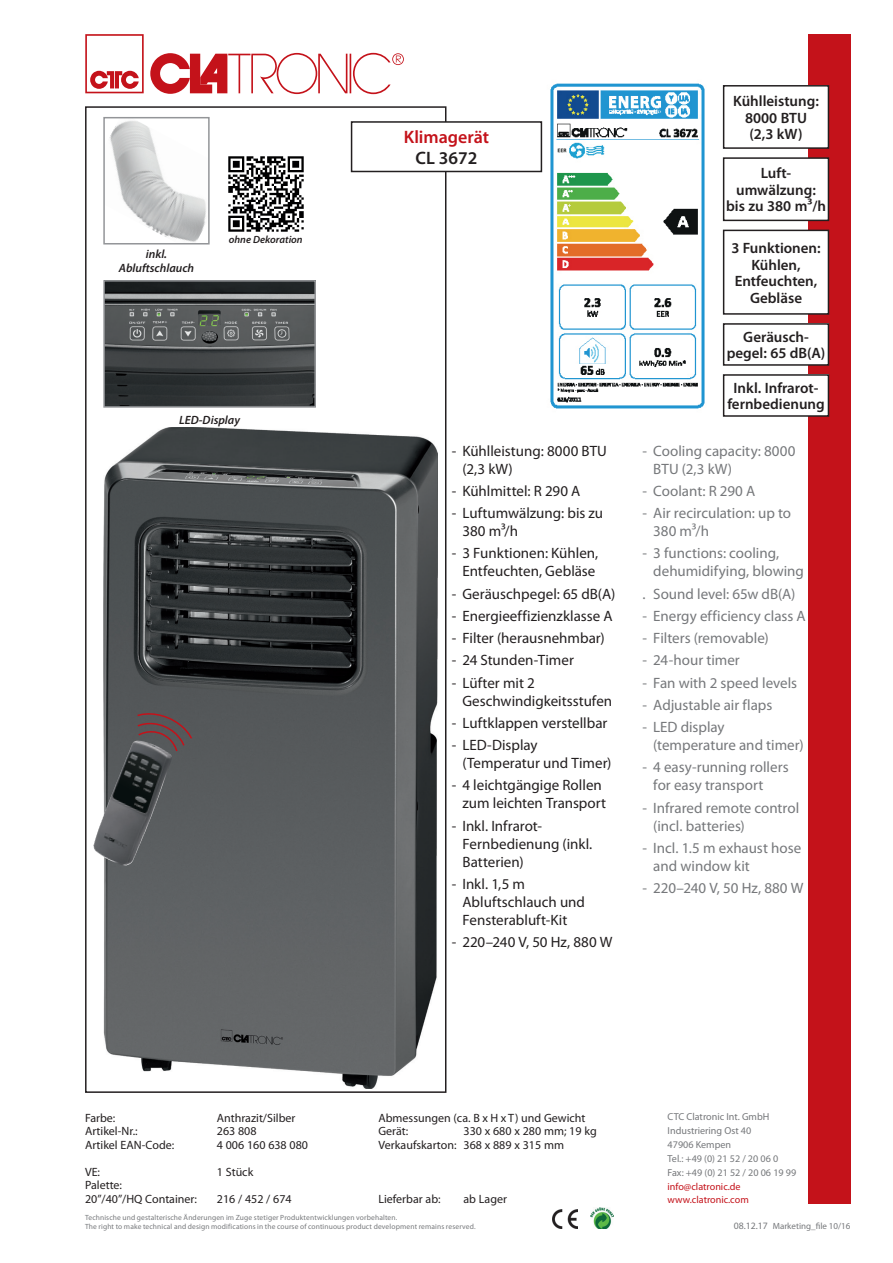
<style>
.page{position:relative;width:893px;height:1263px;background:#fff}
.page>*{position:absolute;margin:0;border:0;box-sizing:border-box;transform-origin:0 0}
.t1{font:600 18px "Myriad Pro";color:#c4121a}
.t2{font:600 18px "Myriad Pro";color:#231f20}
.t3{font:15px/18px "Myriad Pro";color:#231f20}
.t4{font:15px/18px "Myriad Pro";color:#76787b}
.t5{font:600 15px/16.5px "Myriad Pro";color:#231f20;text-align:center}
.t6{font:12px/13.5px "Myriad Pro";color:#231f20}
.t7{font:italic 600 12px/13.5px "Myriad Pro";color:#231f20;text-align:center}
.t8{font:italic 600 10.5px "Myriad Pro";color:#231f20}
.t9{font:10.2px/13.8px "Myriad Pro";color:#76787b}
.t10{font:10.2px/13.8px "Myriad Pro";color:#c4121a}
.t11{font:9px "Myriad Pro";color:#76787b}
.t12{font:7.5px/9px "Myriad Pro";letter-spacing:.015em;color:#76787b}
.s1{font-size:9.75px}
</style>
<div class="page">
<img style="left:590px;top:1208px;width:24px;height:21px">
<img style="left:553px;top:1210px;width:24px;height:19px">
<svg style="left:150px;top:53px;width:254px;height:41px"></svg>
<svg style="left:85px;top:34px;width:59px;height:59px"></svg>
<img style="left:103px;top:427px;width:335px;height:661px">
<div style="left:85px;top:106px;width:361px;height:987px;border:2px solid #231f20"></div>
<img style="left:542px;top:83px;width:163px;height:326px">
<div style="left:808px;top:34px;width:42px;height:1169px;background:#c4121a"></div>
<div style="left:352px;top:122px;width:189px;height:49px;background:#fff"></div>
<div style="left:351px;top:121px;width:191px;height:51px;border:2px solid #231f20"></div>
<div style="left:724px;top:324px;width:104px;height:41px;background:#fff"></div>
<div style="left:723px;top:323px;width:106px;height:43px;border:2px solid #231f20"></div>
<div style="left:724px;top:375px;width:104px;height:41px;background:#fff"></div>
<div style="left:723px;top:374px;width:106px;height:43px;border:2px solid #231f20"></div>
<div style="left:724px;top:230px;width:104px;height:84px;background:#fff"></div>
<div style="left:723px;top:230px;width:106px;height:85px;border:2px solid #231f20"></div>
<div style="left:724px;top:158px;width:104px;height:62px;background:#fff"></div>
<div style="left:723px;top:157px;width:106px;height:64px;border:2px solid #231f20"></div>
<div style="left:724px;top:86px;width:104px;height:62px;background:#fff"></div>
<div style="left:723px;top:85px;width:106px;height:64px;border:2px solid #231f20"></div>
<img style="left:228px;top:156px;width:76px;height:76px">
<img style="left:106px;top:283px;width:207px;height:122px">
<div style="left:103px;top:280px;width:213px;height:128px;border:2px solid #939598"></div>
<img style="left:109px;top:121px;width:97px;height:120px">
<div style="left:103px;top:117px;width:107px;height:127px;border:2px solid #939598"></div>
<img style="left:93px;top:741px;width:79px;height:125px">
<svg style="left:136px;top:710px;width:57px;height:42px;background:#635457"></svg>
<p class="t7" style="left:119px;top:247px;width:77px">inkl.<br>Abluftschlauch</p>
<p class="t8" style="left:229px;top:233px;width:75px">ohne Dekoration</p>
<p class="t7" style="left:179px;top:413px;width:62px">LED-Display</p>
<p class="t6" style="left:85px;top:1111px;width:32px">Farbe:</p>
<p class="t6" style="left:217px;top:1111px;width:80px">Anthrazit/Silber</p>
<p class="t6" style="left:85px;top:1124px;width:54px">Artikel-Nr.:</p>
<p class="t6" style="left:217px;top:1124px;width:41px">263 808</p>
<p class="t6" style="left:85px;top:1138px;width:91px">Artikel EAN-Code:</p>
<p class="t6" style="left:217px;top:1138px;width:93px">4 006 160 638 080</p>
<p class="t6" style="left:85px;top:1165px;width:17px">VE:</p>
<p class="t6" style="left:217px;top:1165px;width:38px">1 Stück</p>
<p class="t6" style="left:85px;top:1178px;width:114px">Palette:<br>20”/40”/HQ Container:</p>
<p class="t6" style="left:217px;top:1192px;width:76px">216 / 452 / 674</p>
<p class="t1" style="left:404px;top:125px;width:87px">Klimagerät</p>
<p class="t2" style="left:415px;top:146px;width:64px">CL 3672</p>
<p class="t3" style="left:462px;top:441px;width:146px;text-indent:-11px">- Kühlleistung: 8000 BTU (2,3 kW)</p>
<p class="t3" style="left:452px;top:482px;width:130px">- Kühlmittel: R 290 A</p>
<p class="t3" style="left:462px;top:504px;width:142px;text-indent:-11px">- Luftumwälzung: bis zu<br>380 m³/h</p>
<p class="t3" style="left:452px;top:544px;width:148px;text-align:center">- 3 Funktionen: Kühlen,<br>Entfeuchten, Gebläse</p>
<p class="t3" style="left:452px;top:584px;width:165px">- Geräuschpegel: 65 dB(A)</p>
<p class="t3" style="left:452px;top:607px;width:162px">- Energieeffizienzklasse A</p>
<p class="t3" style="left:452px;top:629px;width:154px">- Filter (herausnehmbar)</p>
<p class="t3" style="left:452px;top:651px;width:124px">- 24 Stunden-Timer</p>
<p class="t3" style="left:462px;top:673px;width:151px;text-indent:-11px">- Lüfter mit 2<br>Geschwindigkeitsstufen</p>
<p class="t3" style="left:452px;top:714px;width:157px">- Luftklappen verstellbar</p>
<p class="t3" style="left:462px;top:736px;width:151px;text-indent:-11px">- LED-Display (Temperatur und Timer)</p>
<p class="t3" style="left:452px;top:776px;width:156px;text-align:right">- 4 leichtgängige Rollen zum leichten Transport</p>
<p class="t3" style="left:462px;top:816px;width:131px;text-indent:-11px">- Inkl. Infrarot-<br>Fernbedienung (inkl.<br>Batterien)</p>
<p class="t3" style="left:462px;top:875px;width:124px;text-indent:-11px">- Inkl. 1,5 m<br>Abluftschlauch und<br>Fensterabluft-Kit</p>
<p class="t3" style="left:452px;top:933px;width:162px">- 220–240 V, 50 Hz, 880 W</p>
<p class="t5" style="left:733px;top:92px;width:87px">Kühlleistung:<br>8000 BTU (2,3 kW)</p>
<p class="t5" style="left:726px;top:165px;width:101px">Luft&shy;umwälzung: bis zu 380 m³/h</p>
<p class="t5" style="left:731px;top:239px;width:91px">3 Funktionen:<br>Kühlen,<br>Entfeuchten,<br>Gebläse</p>
<p class="t5" style="left:727px;top:328px;width:100px">Geräusch&shy;pegel: 65 dB(A)</p>
<p class="t5" style="left:727px;top:379px;width:99px">Inkl. Infrarot&shy;fernbedienung</p>
<p class="t4" style="left:653px;top:441px;width:144px;text-indent:-11px">- Cooling capacity: 8000<br>BTU (2,3 kW)</p>
<p class="t4" style="left:643px;top:481px;width:114px">- Coolant: R 290 A</p>
<p class="t4" style="left:653px;top:504px;width:139px;text-indent:-11px">- Air recirculation: up to<br>380 m³/h</p>
<p class="t4" style="left:653px;top:544px;width:152px;text-indent:-11px">- 3 functions: cooling, dehumidifying, blowing</p>
<p class="t4" style="left:643px;top:584px;width:154px">. Sound level: 65w dB(A)</p>
<p class="t4" style="left:643px;top:606px;width:165px">- Energy efficiency class A</p>
<p class="t4" style="left:643px;top:629px;width:128px">- Filters (removable)</p>
<p class="t4" style="left:643px;top:651px;width:99px">- 24-hour timer</p>
<p class="t4" style="left:643px;top:673px;width:156px">- Fan with 2 speed levels</p>
<p class="t4" style="left:643px;top:695px;width:131px">- Adjustable air flaps</p>
<p class="t4" style="left:653px;top:718px;width:152px;text-indent:-11px">- LED display (temperature and timer)</p>
<p class="t4" style="left:653px;top:758px;width:137px;text-indent:-11px">- 4 easy-running rollers for easy transport</p>
<p class="t4" style="left:653px;top:798px;width:147px;text-indent:-11px">- Infrared remote control (incl. batteries)</p>
<p class="t4" style="left:653px;top:838px;width:149px;text-indent:-11px">- Incl. 1.5 m exhaust hose and window kit</p>
<p class="t4" style="left:643px;top:879px;width:162px">- 220–240 V, 50 Hz, 880 W</p>
<p class="t6" style="left:378px;top:1111px;width:208px">Abmessungen (ca. B x H x T) und Gewicht<br>Gerät:</p>
<p class="t6" style="left:378px;top:1124px;width:220px;text-indent:85px">330 x 680 x 280 mm; 19 kg<br>Verkaufskarton: 368 x 889 x 315 mm</p>
<p class="t6" style="left:378px;top:1192px;width:64px">Lieferbar ab:</p>
<p class="t6" style="left:463px;top:1192px;width:45px">ab Lager</p>
<p class="t9" style="left:668px;top:1110px;width:130px">CTC Clatronic Int. GmbH<br>Industriering Ost 40<br>47906 Kempen<br>Tel.: +49 (0) 21 52 / 20 06 0<br>Fax: +49 (0) 21 52 / 20 06 19 99</p>
<p class="t10" style="left:668px;top:1179px;width:83px">info@clatronic.de www.clatronic.com</p>
<p class="t12" style="left:85px;top:1213px;width:392px">Technische und gestalterische Änderungen im Zuge stetiger Produktentwicklungen vorbehalten.<br>The right to make technical and design modifications in the course of continuous product development remains reserved.</p>
<p class="t11" style="left:734px;top:1220px;width:118px"><span class="s1">08.12.17</span> Marketing_file 10/16</p>
</div>
